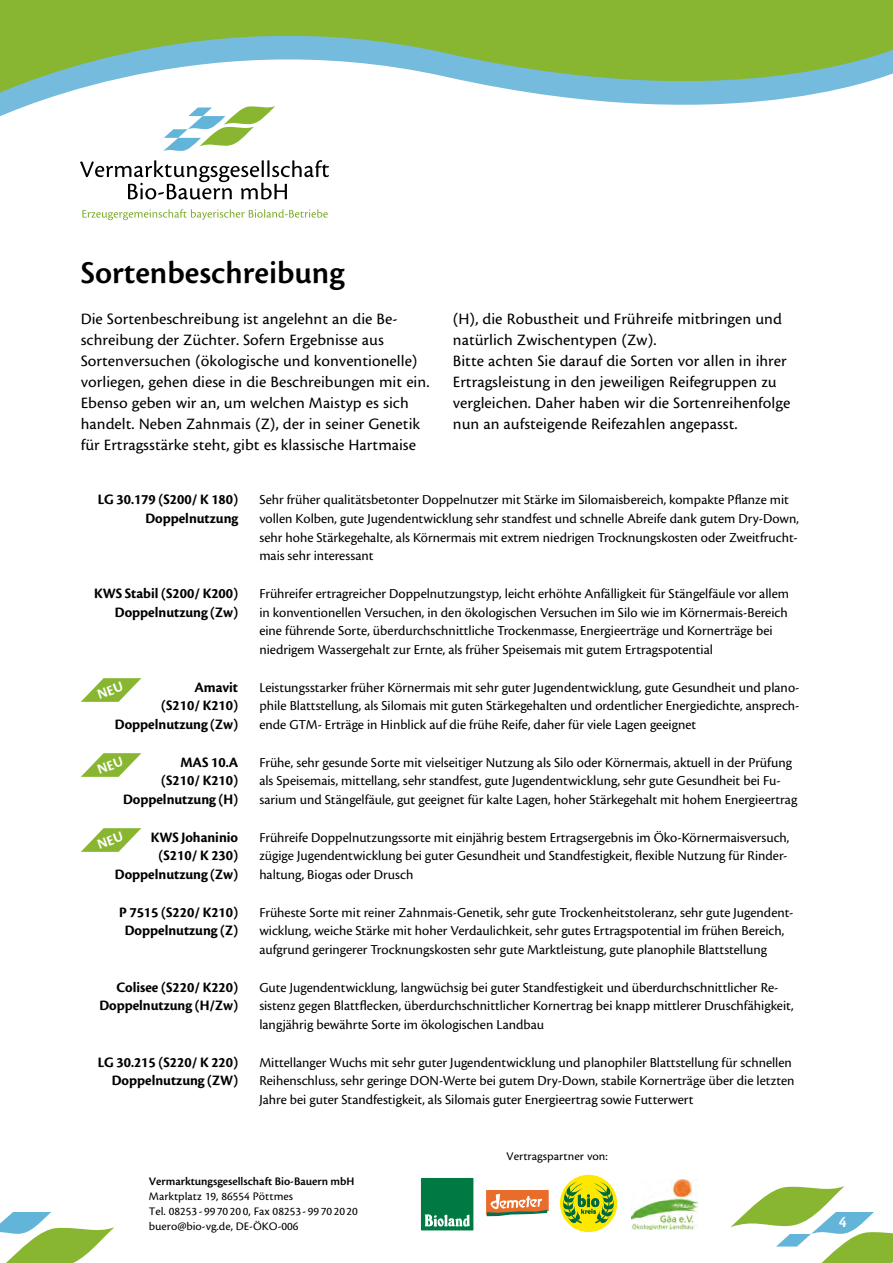
<style>
.page{position:relative;width:893px;height:1263px;background:#fff}
.page>*{position:absolute;margin:0;border:0;box-sizing:border-box;transform-origin:0 0}
.t1{font:600 33px "Cronos";color:#000}
.t2{font:16.5px/21px "Cronos";color:#000}
.t3{font:600 16.5px "Cronos";color:#fff}
.t4{font:700 15px/18.8px "Cronos";color:#000;text-align:right}
.t5{font:14.25px/18.8px "Cronos Pro";color:#000}
.t6{font:12.3px "Cronos";color:#000}
.t7{font:12px/15px "Cronos";color:#000}
.t8{font:600 12px "Cronos";color:#000}
</style>
<div class="page">
<svg style="left:0;top:1212px;width:114px;height:51px"></svg>
<svg style="left:731px;top:1186px;width:162px;height:77px"></svg>
<div style="left:420px;top:1177px;width:55px;height:55px;background:#8fc4ac;border-radius:2px"></div>
<div style="left:421px;top:1178px;width:52px;height:52px;background:#007943"></div>
<svg style="left:425px;top:1214px;width:45px;height:13px"></svg>
<svg style="left:486px;top:1190px;width:63px;height:26px;background:#d58d5d"></svg>
<div style="left:560px;top:1175px;width:57px;height:57px;background:#ffe800;border-radius:50%"></div>
<svg style="left:563px;top:1181px;width:51px;height:42px"></svg>
<img style="left:632px;top:1179px;width:65px;height:50px">
<svg style="left:0;top:0;width:893px;height:117px;fill:#88b631"></svg>
<svg style="left:163px;top:106px;width:112px;height:45px"></svg>
<svg style="left:80px;top:160px;width:249px;height:39px"></svg>
<svg style="left:82px;top:209px;width:246px;height:11px"></svg>
<svg style="left:81px;top:828px;width:61px;height:24px"></svg>
<svg style="left:81px;top:753px;width:61px;height:24px"></svg>
<svg style="left:81px;top:678px;width:61px;height:24px"></svg>
<h1 class="t1" style="left:81px;top:255px;width:265px">Sortenbeschreibung</h1>
<p class="t2" style="left:81px;top:308px;width:350px">Die Sortenbeschreibung ist angelehnt an die Be&shy;schreibung der Züchter. Sofern Ergebnisse aus Sortenversuchen (ökologische und konventionelle) vorliegen, gehen diese in die Beschreibungen mit ein.<br>Ebenso geben wir an, um welchen Maistyp es sich handelt. Neben Zahnmais (Z), der in seiner Genetik für Ertragsstärke steht, gibt es klassische Hartmaise</p>
<p class="t2" style="left:453px;top:308px;width:339px">(H), die Robustheit und Frühreife mitbringen und natürlich Zwischentypen (Zw).<br>Bitte achten Sie darauf die Sorten vor allen in ihrer Ertragsleistung in den jeweiligen Reifegruppen zu vergleichen. Daher haben wir die Sortenreihenfolge nun an aufsteigende Reifezahlen angepasst.</p>
<p class="t4" style="left:98px;top:490px;width:142px">LG 30.179 (S200/ K 180)<br>Doppelnutzung</p>
<p class="t4" style="left:94px;top:584px;width:145px">KWS Stabil (S200/ K200)<br>Doppelnutzung (Zw)</p>
<p class="t4" style="left:115px;top:678px;width:125px">Amavit<br>(S210/ K210)<br>Doppelnutzung (Zw)</p>
<p class="t4" style="left:123px;top:753px;width:117px">MAS 10.A<br>(S210/ K210)<br>Doppelnutzung (H)</p>
<p class="t4" style="left:115px;top:828px;width:125px">KWS Johaninio (S210/ K 230)<br>Doppelnutzung (Zw)</p>
<p class="t4" style="left:119px;top:903px;width:121px;text-align:center">P 7515 (S220/ K210)<br>Doppelnutzung (Z)</p>
<p class="t4" style="left:99px;top:978px;width:140px">Colisee (S220/ K220)<br>Doppelnutzung (H/Zw)</p>
<p class="t4" style="left:98px;top:1053px;width:142px">LG 30.215 (S220/ K 220)<br>Doppelnutzung (ZW)</p>
<p class="t5" style="left:259px;top:490px;width:541px">Sehr früher qualitätsbetonter Doppelnutzer mit Stärke im Silomaisbereich, kompakte Pflanze mit vollen Kolben, gute Jugendentwicklung sehr standfest und schnelle Abreife dank gutem Dry-Down, sehr hohe Stärkegehalte, als Körnermais mit extrem niedrigen Trocknungskosten oder Zweitfrucht&shy;mais sehr interessant</p>
<p class="t5" style="left:259px;top:584px;width:531px">Frühreifer ertragreicher Doppelnutzungstyp, leicht erhöhte Anfälligkeit für Stängelfäule vor allem in konventionellen Versuchen, in den ökologischen Versuchen im Silo wie im Körnermais-Bereich eine führende Sorte, überdurchschnittliche Trockenmasse, Energieerträge und Kornerträge bei niedrigem Wassergehalt zur Ernte, als früher Speisemais mit gutem Ertragspotential</p>
<p class="t5" style="left:259px;top:678px;width:542px;text-align:justify">Leistungsstarker früher Körnermais mit sehr guter Jugendentwicklung, gute Gesundheit und plano&shy;phile Blattstellung, als Silomais mit guten Stärkegehalten und ordentlicher Energiedichte, ansprech&shy;ende GTM- Erträge in Hinblick auf die frühe Reife, daher für viele Lagen geeignet</p>
<p class="t5" style="left:259px;top:753px;width:539px">Frühe, sehr gesunde Sorte mit vielseitiger Nutzung als Silo oder Körnermais, aktuell in der Prüfung als Speisemais, mittellang, sehr standfest, gute Jugendentwicklung, sehr gute Gesundheit bei Fu&shy;sarium und Stängelfäule, gut geeignet für kalte Lagen, hoher Stärkegehalt mit hohem Energieertrag</p>
<p class="t5" style="left:259px;top:828px;width:531px">Frühreife Doppelnutzungssorte mit einjährig bestem Ertragsergebnis im Öko-Körnermaisversuch, zügige Jugendentwicklung bei guter Gesundheit und Standfestigkeit, flexible Nutzung für Rinder&shy;haltung, Biogas oder Drusch</p>
<p class="t5" style="left:259px;top:903px;width:535px">Früheste Sorte mit reiner Zahnmais-Genetik, sehr gute Trockenheitstoleranz, sehr gute Jugendent&shy;wicklung, weiche Stärke mit hoher Verdaulichkeit, sehr gutes Ertragspotential im frühen Bereich, aufgrund geringerer Trocknungskosten sehr gute Marktleistung, gute planophile Blattstellung</p>
<p class="t5" style="left:259px;top:978px;width:536px">Gute Jugendentwicklung, langwüchsig bei guter Standfestigkeit und überdurchschnittlicher Re&shy;sistenz gegen Blattflecken, überdurchschnittlicher Kornertrag bei knapp mittlerer Druschfähigkeit, langjährig bewährte Sorte im ökologischen Landbau</p>
<p class="t5" style="left:259px;top:1053px;width:536px">Mittellanger Wuchs mit sehr guter Jugendentwicklung und planophiler Blattstellung für schnellen<br>Reihenschluss, sehr geringe DON-Werte bei gutem Dry-Down, stabile Kornerträge über die letzten<br>Jahre bei guter Standfestigkeit, als Silomais guter Energieertrag sowie Futterwert</p>
<p class="t6" style="left:506px;top:1150px;width:103px">Vertragspartner von:</p>
<p class="t8" style="left:149px;top:1175px;width:207px">Vermarktungsgesellschaft Bio-Bauern mbH</p>
<p class="t7" style="left:149px;top:1189px;width:211px">Marktplatz 19, 86554 Pöttmes<br>Tel. 08253 - 99 70 20 0, Fax 08253 - 99 70 20 20 buero@bio-vg.de, DE-ÖKO-006</p>
<p class="t3" style="left:839px;top:1213px;width:9px">4</p>
</div>
